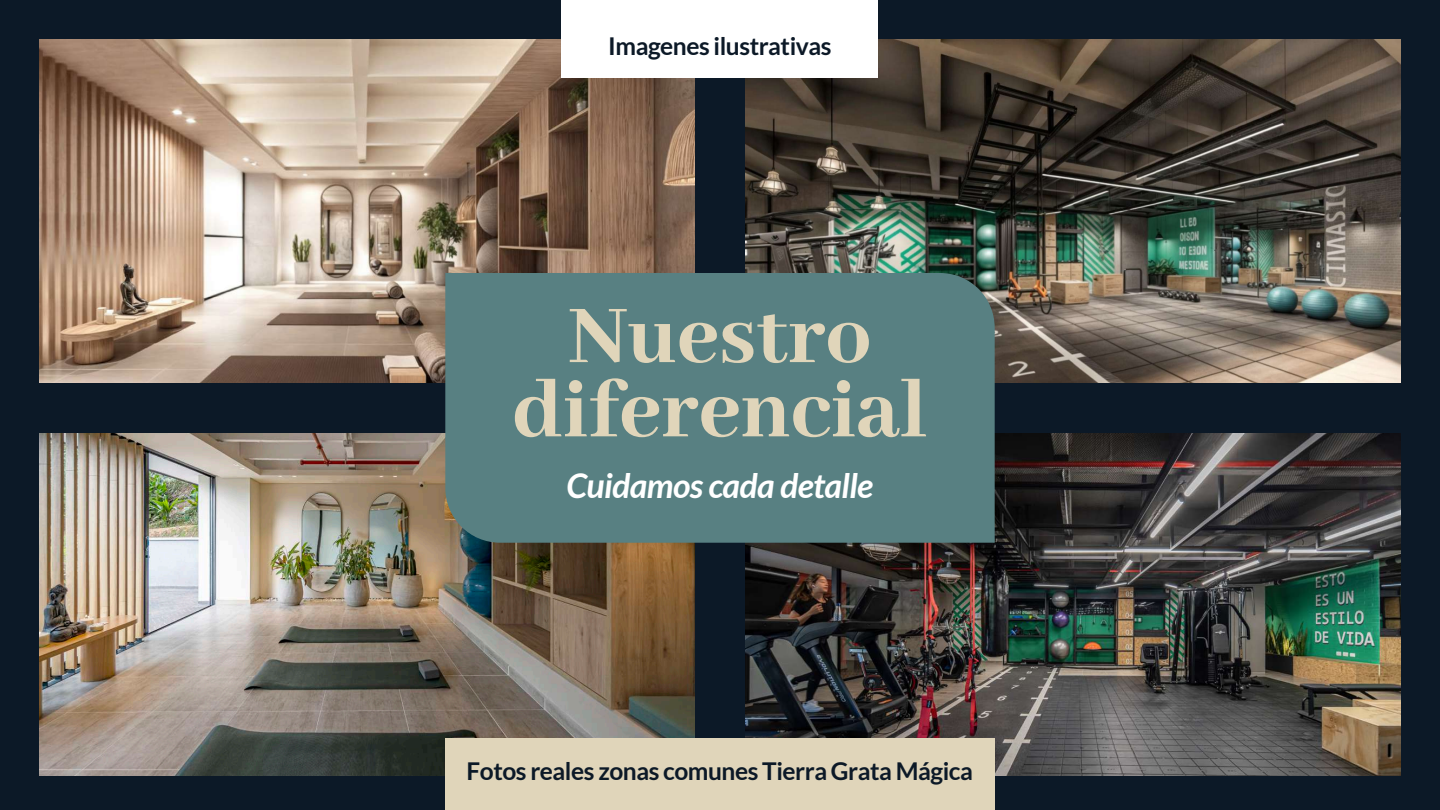
<style>
.page{position:relative;width:1440px;height:810px;background:#0c1927}
.page>*{position:absolute;margin:0;border:0;box-sizing:border-box;transform-origin:0 0}
.t1{font:800 90.68px/74.2px "Abhaya Libre";color:#e0d5ba;text-align:center}
.t2{font:italic 700 34.05px "Lato";letter-spacing:-.02em;color:#fff}
.t3{font:700 24.53px "Lato";letter-spacing:-.02em;color:#0c1927}
</style>
<div class="page">
<img style="left:39px;top:40px;width:655px;height:343px">
<img style="left:39px;top:433px;width:655px;height:343px">
<img style="left:746px;top:40px;width:655px;height:343px">
<img style="left:746px;top:433px;width:655px;height:343px">
<div style="left:445px;top:273px;width:550px;height:270px;background:#588082"></div>
<div style="left:562px;top:0;width:316px;height:77px;background:#fff"></div>
<div style="left:445px;top:738px;width:550px;height:72px;background:#e0d5ba"></div>
<p class="t3" style="left:608px;top:32px;width:225px">Imagenes ilustrativas</p>
<h1 class="t1" style="left:512px;top:302px;width:417px">Nuestro diferencial</h1>
<h2 class="t2" style="left:567px;top:466px;width:308px">Cuidamos cada detalle</h2>
<p class="t3" style="left:467px;top:757px;width:508px">Fotos reales zonas comunes Tierra Grata Mágica</p>
</div>
